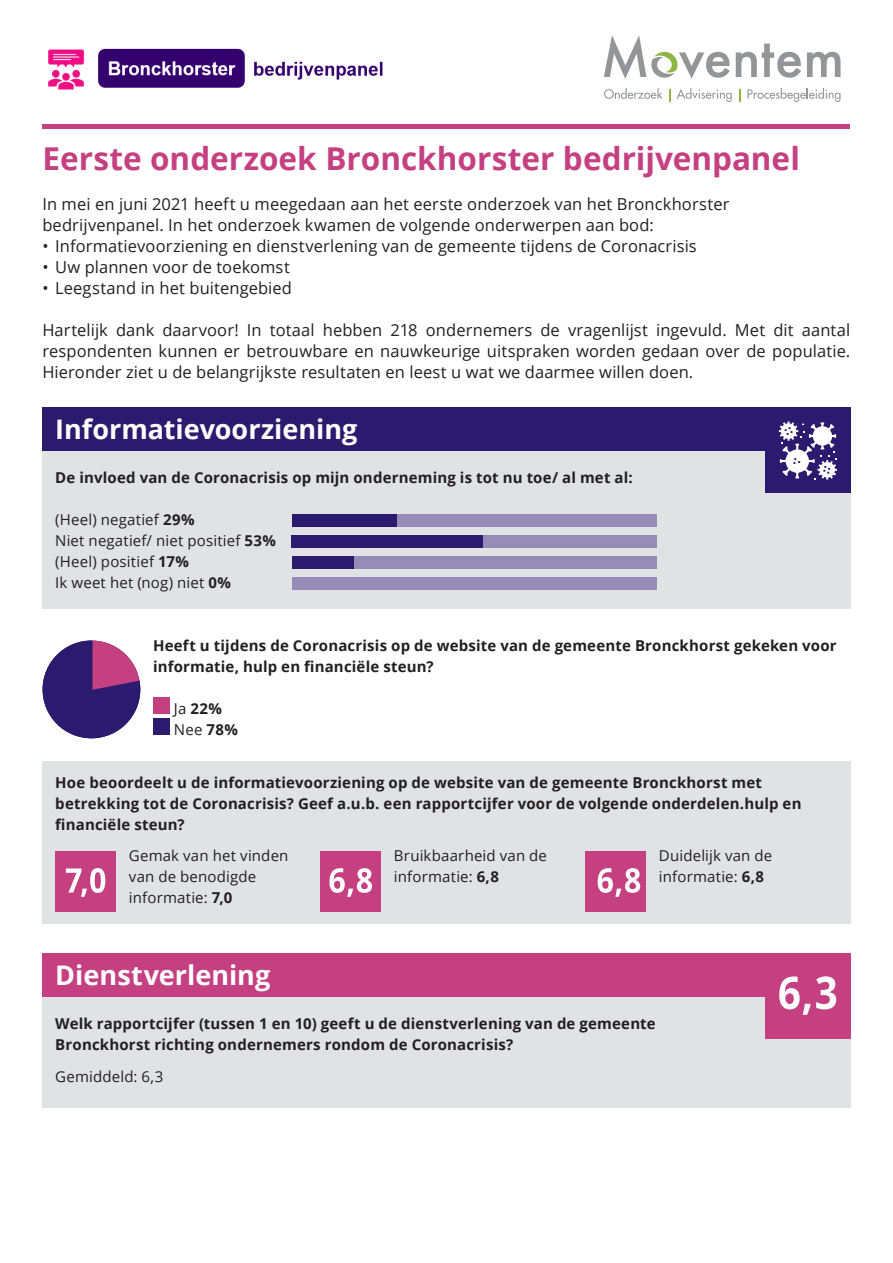
<style>
.page{position:relative;width:893px;height:1263px;background:#fff}
.page>*{position:absolute;margin:0;border:0;box-sizing:border-box;transform-origin:0 0}
.t1{font:700 31.5px "Open Sans";color:#c54081}
.H2_blauw{font:700 27px "Open Sans";color:#fff}
.inleiding{font:16.5px/21px "Open Sans";letter-spacing:.005em;color:#231f20}
.txt_inspring{font:16.5px "Open Sans";letter-spacing:.005em;color:#231f20}
.tekst_bold{font:700 15px/21px "Open Sans";letter-spacing:.01em;color:#231f20}
.tekst_bold-2{font:15px/21px "Open Sans";letter-spacing:.01em;color:#231f20}
.s1{font-weight:700}
.s2{font-weight:400}
</style>
<div class="page">
<div style="left:43px;top:447px;width:808px;height:162px;background:#e1e2e4"></div>
<div style="left:43px;top:993px;width:808px;height:114px;background:#e1e2e4"></div>
<div style="left:43px;top:762px;width:808px;height:162px;background:#e1e2e4"></div>
<div style="left:43px;top:407px;width:808px;height:43px;background:#2c1a6e"></div>
<div style="left:43px;top:953px;width:808px;height:43px;background:#c54081"></div>
<hr style="left:43px;top:124px;width:807px;height:4px;background:#c54081">
<div style="left:292px;top:514px;width:365px;height:13px;background:#958db7"></div>
<div style="left:292px;top:514px;width:105px;height:13px;background:#2c1a6e"></div>
<div style="left:292px;top:535px;width:365px;height:13px;background:#958db7"></div>
<div style="left:292px;top:535px;width:191px;height:13px;background:#2c1a6e"></div>
<div style="left:292px;top:556px;width:365px;height:13px;background:#958db7"></div>
<div style="left:292px;top:556px;width:61px;height:13px;background:#2c1a6e"></div>
<div style="left:292px;top:577px;width:365px;height:13px;background:#958db7"></div>
<div style="left:765px;top:407px;width:85px;height:85px;background:#2c1a6e"></div>
<svg style="left:779px;top:421px;width:58px;height:58px"></svg>
<div style="left:765px;top:953px;width:85px;height:85px;background:#c54081"></div>
<div style="left:55px;top:850px;width:61px;height:61px;background:#c54081"></div>
<div style="left:320px;top:850px;width:61px;height:61px;background:#c54081"></div>
<div style="left:585px;top:850px;width:61px;height:61px;background:#c54081"></div>
<svg style="left:43px;top:640px;width:97px;height:98px"></svg>
<svg style="left:779px;top:976px;width:57px;height:39px"></svg>
<svg style="left:66px;top:868px;width:39px;height:29px"></svg>
<svg style="left:329px;top:868px;width:43px;height:29px"></svg>
<svg style="left:598px;top:868px;width:42px;height:29px"></svg>
<img style="left:48px;top:48px;width:335px;height:42px">
<div style="left:153px;top:697px;width:17px;height:17px;background:#c54081"></div>
<div style="left:153px;top:718px;width:17px;height:17px;background:#2c1a6e"></div>
<svg style="left:736px;top:44px;width:65px;height:34px"></svg>
<svg style="left:807px;top:52px;width:33px;height:25px"></svg>
<svg style="left:604px;top:35px;width:126px;height:44px"></svg>
<svg style="left:604px;top:88px;width:58px;height:11px"></svg>
<svg style="left:669px;top:89px;width:1px;height:12px"></svg>
<svg style="left:676px;top:88px;width:56px;height:14px"></svg>
<svg style="left:739px;top:89px;width:1px;height:12px"></svg>
<svg style="left:748px;top:88px;width:92px;height:14px"></svg>
<p class="t1" style="left:43px;top:136px;width:759px">Eerste onderzoek Bronckhorster bedrijvenpanel</p>
<p class="inleiding" style="left:42px;top:193px;width:689px">In mei en juni 2021 heeft u meegedaan aan het eerste onderzoek van het Bronckhorster bedrijvenpanel. In het onderzoek kwamen de volgende onderwerpen aan bod:</p>
<p class="txt_inspring" style="left:42px;top:235px;width:656px">• Informatievoorziening en dienstverlening van de gemeente tijdens de Coronacrisis</p>
<p class="txt_inspring" style="left:42px;top:256px;width:249px">• Uw plannen voor de toekomst</p>
<p class="txt_inspring" style="left:42px;top:277px;width:251px">• Leegstand in het buitengebied</p>
<p class="inleiding" style="left:42px;top:319px;width:809px;text-align:justify">Hartelijk dank daarvoor! In totaal hebben 218 ondernemers de vragenlijst ingevuld. Met dit aantal respondenten kunnen er betrouwbare en nauwkeurige uitspraken worden gedaan over de populatie.<br>Hieronder ziet u de belangrijkste resultaten en leest u wat we daarmee willen doen.</p>
<h2 class="H2_blauw" style="left:55px;top:410px;width:304px">Informatievoorziening</h2>
<p class="tekst_bold" style="left:55px;top:467px;width:579px">De invloed van de Coronacrisis op mijn onderneming is tot nu toe/ al met al:</p>
<p class="tekst_bold-2" style="left:55px;top:509px;width:141px">(Heel) negatief <span class="s1">29%</span></p>
<p class="tekst_bold-2" style="left:55px;top:530px;width:222px">Niet negatief/ niet positief <span class="s1">53%</span></p>
<p class="tekst_bold-2" style="left:55px;top:551px;width:135px">(Heel) positief <span class="s1">17%</span></p>
<p class="tekst_bold-2" style="left:55px;top:572px;width:177px">Ik weet het (nog) niet <span class="s1">0%</span></p>
<p class="tekst_bold" style="left:153px;top:635px;width:685px">Heeft u tijdens de Coronacrisis op de website van de gemeente Bronckhorst gekeken voor informatie, hulp en financiële steun?</p>
<p class="tekst_bold" style="left:174px;top:698px;width:50px"><span class="s2">Ja</span> 22%</p>
<p class="tekst_bold-2" style="left:174px;top:719px;width:66px">Nee <span class="s1">78%</span></p>
<p class="tekst_bold" style="left:55px;top:771px;width:748px">Hoe beoordeelt u de informatievoorziening op de website van de gemeente Bronckhorst met betrekking tot de Coronacrisis? Geef a.u.b. een rapportcijfer voor de volgende onderdelen.hulp en financiële steun?</p>
<p class="tekst_bold-2" style="left:129px;top:845px;width:161px">Gemak van het vinden van de benodigde informatie: <span class="s1">7,0</span></p>
<p class="tekst_bold-2" style="left:394px;top:845px;width:155px">Bruikbaarheid van de informatie: <span class="s1">6,8</span></p>
<p class="tekst_bold-2" style="left:659px;top:845px;width:115px">Duidelijk van de informatie: <span class="s1">6,8</span></p>
<h2 class="H2_blauw" style="left:55px;top:956px;width:216px">Dienstverlening</h2>
<p class="tekst_bold" style="left:55px;top:1013px;width:602px">Welk rapportcijfer (tussen 1 en 10) geeft u de dienstverlening van de gemeente<br>Bronckhorst richting ondernemers rondom de Coronacrisis?</p>
<p class="tekst_bold-2" style="left:55px;top:1065px;width:110px">Gemiddeld: 6,3</p>
</div>
